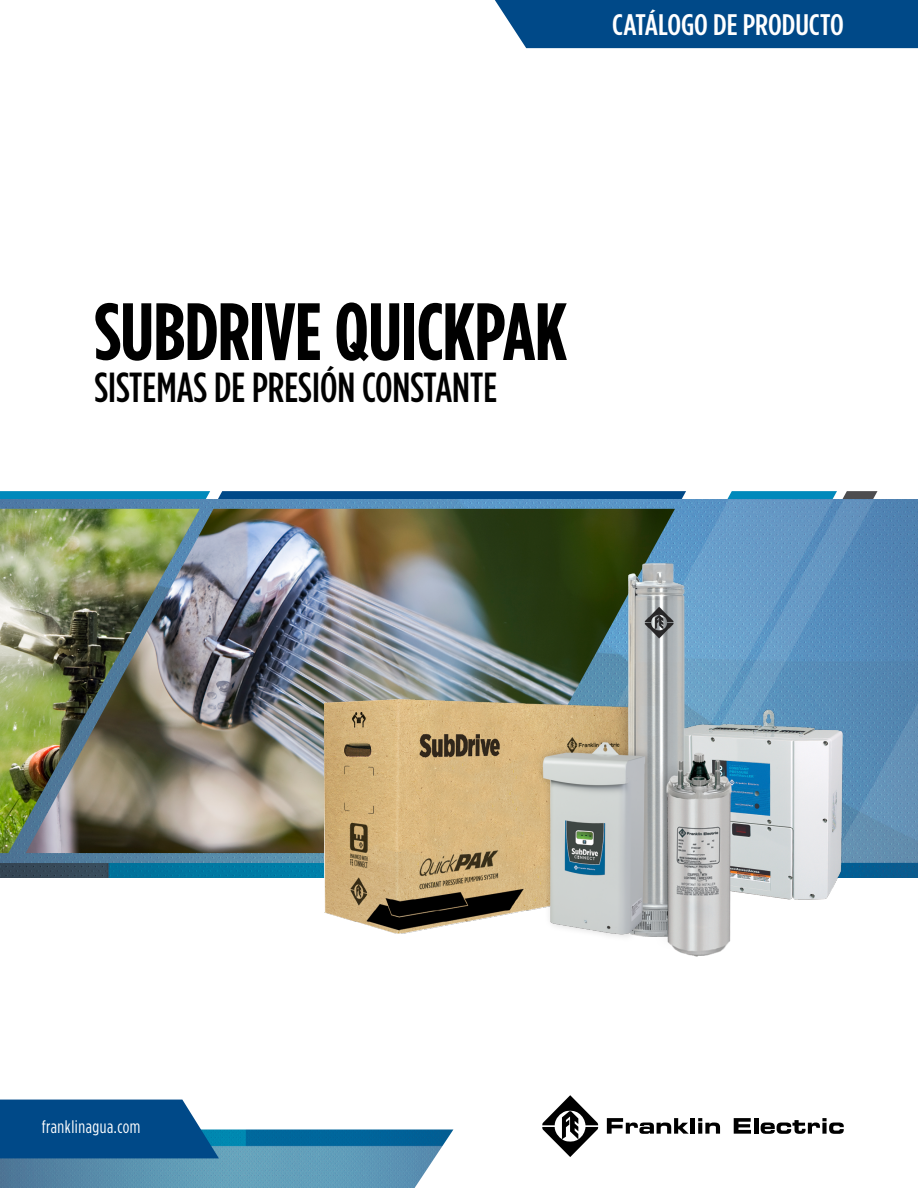
<style>
.page{position:relative;width:918px;height:1188px;background:#fff}
.page>*{position:absolute;margin:0;border:0;box-sizing:border-box;transform-origin:0 0}
.t1{font:700 81px "Gotham Condensed";letter-spacing:-.005em;color:#000}
.t2{font:500 42px "Gotham Condensed";color:#000}
.t3{font:500 29.7px "Gotham Condensed";letter-spacing:-.005em;color:#fff;scale:1.11 1}
.t4{font:18px "Gotham Condensed";letter-spacing:.03em;color:#fff}
</style>
<div class="page">
<svg style="left:0;top:491px;width:210px;height:9px;background:#0e8aba"></svg>
<svg style="left:529px;top:491px;width:308px;height:9px;background:#307faf"></svg>
<img style="left:0;top:500px;width:918px;height:378px">
<svg style="left:646px;top:500px;width:229px;height:63px;background:#6095c3"></svg>
<svg style="left:878px;top:678px;width:40px;height:184px;background:#5e8db3"></svg>
<img style="left:0;top:1130px;width:453px;height:58px">
<svg style="left:0;top:1100px;width:219px;height:58px;background:#0f5590"></svg>
<svg style="left:607px;top:1118px;width:82px;height:16px"></svg>
<hr style="left:691px;top:1118px;width:4px;height:16px;background:#000">
<svg style="left:698px;top:1118px;width:22px;height:16px"></svg>
<svg style="left:734px;top:1118px;width:17px;height:16px"></svg>
<hr style="left:754px;top:1118px;width:4px;height:16px;background:#000">
<svg style="left:761px;top:1118px;width:83px;height:16px"></svg>
<svg style="left:542px;top:1095px;width:56px;height:62px"></svg>
<div style="left:495px;top:0;width:423px;height:48px;background:#004988"></div>
<img style="left:0;top:509px;width:26px;height:344px">
<img style="left:26px;top:509px;width:649px;height:344px">
<img style="left:324px;top:563px;width:554px;height:394px">
<p class="t3" style="left:612px;top:7px;width:210px">CATÁLOGO DE PRODUCTO</p>
<h1 class="t1" style="left:94px;top:284px;width:475px">SUBDRIVE QUICKPAK</h1>
<p class="t2" style="left:94px;top:363px;width:404px">SISTEMAS DE PRESIÓN CONSTANTE</p>
<p class="t4" style="left:42px;top:1117px;width:100px">franklinagua.com</p>
</div>
